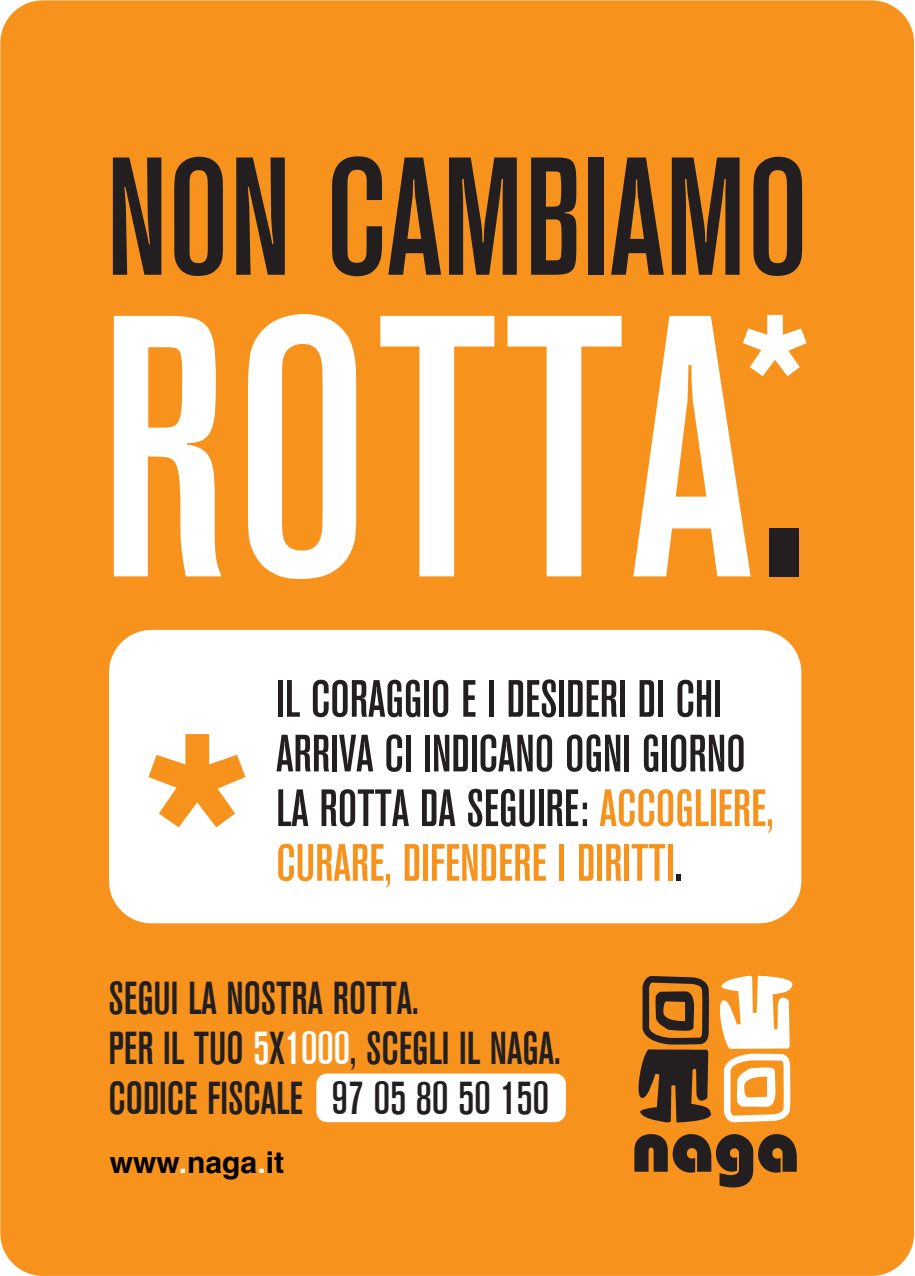
<style>
.page{position:relative;width:915px;height:1276px;background:#fff}
.page>*{position:absolute;margin:0;border:0;box-sizing:border-box;transform-origin:0 0}
.t1{font:500 condensed 368.7px "Akzidenz Grotesk BE";letter-spacing:.015em;color:#fff}
.t2{font:500 condensed 165.9px "Akzidenz Grotesk BE";color:#231f20}
.t3{font:500 condensed 51.9px/54.6px "Akzidenz Grotesk BE";color:#231f20}
.t4{font:500 condensed 45.9px/50.1px "Akzidenz Grotesk BE";color:#231f20}
.t5{font:700 30px "Helvetica";color:#000001}
.s1{color:#231f20}
.s2{color:#f7931d}
.s3{color:#fff}
</style>
<div class="page">
<div style="left:0;top:0;width:913px;height:1276px;background:#f7931d;border-radius:43px"></div>
<svg style="left:638px;top:975px;width:155px;height:147px"></svg>
<svg style="left:634px;top:1134px;width:162px;height:53px"></svg>
<div style="left:109px;top:630px;width:692px;height:293px;background:#fff;border-radius:43px"></div>
<svg style="left:148px;top:734px;width:97px;height:93px"></svg>
<svg style="left:743px;top:315px;width:63px;height:61px"></svg>
<div style="left:316px;top:1073px;width:249px;height:49px;background:#fff;border-radius:11px"></div>
<h2 class="t2" style="left:106px;top:126px;width:703px">NON CAMBIAMO</h2>
<h1 class="t1" style="left:99px;top:245px;width:713px">ROTTA<span class="s1">.</span></h1>
<p class="t3" style="left:276px;top:672px;width:499px">IL CORAGGIO E I DESIDERI DI CHI<br>ARRIVA CI INDICANO OGNI GIORNO<br>LA ROTTA DA SEGUIRE: <span class="s2">ACCOGLIERE,<br>CURARE, DIFENDERE I DIRITTI</span>.</p>
<p class="t4" style="left:108px;top:974px;width:453px">SEGUI LA NOSTRA ROTTA.<br>PER IL TUO <span class="s3">5</span>X<span class="s3">1000</span>, SCEGLI IL NAGA.<br>CODICE FISCALE 97 05 80 50 150</p>
<p class="t5" style="left:110px;top:1143px;width:175px">www<span class="s3">.</span>naga<span class="s3">.</span>it</p>
</div>
